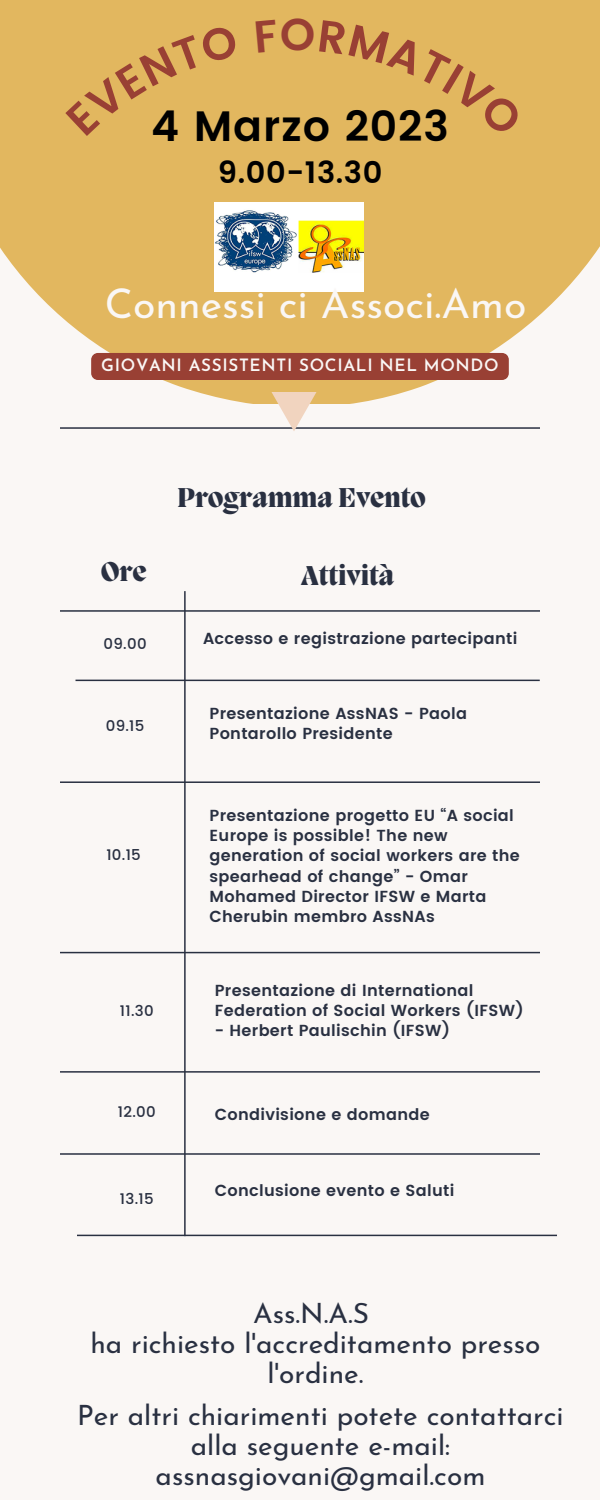
<style>
.page{position:relative;width:600px;height:1500px;background:#faf7f5}
.page>*{position:absolute;margin:0;border:0;box-sizing:border-box;transform-origin:0 0}
.t1{font:600 42.4px "Poppins";letter-spacing:.02em;color:#000}
.t2{font:41px "Josefin Sans";color:#faf7f5}
.t3{font:600 30.4px "Poppins";color:#000}
.t4{font:28px/30px "Josefin Sans";color:#293041;text-align:center}
.t5{font:800 28px "Migra";color:#293041}
.t6{font:600 17px "Josefin Sans";letter-spacing:.04em;color:#faf7f5}
.t7{font:600 16px/20.2px "Poppins";letter-spacing:.02em;color:#293041}
.t8{font:500 15px "Poppins";letter-spacing:.02em;color:#293041}
</style>
<div class="page">
<hr style="left:184px;top:591px;width:2px;height:645px;background:#293041">
<hr style="left:60px;top:610px;width:480px;height:2px;background:#293041">
<hr style="left:60px;top:427px;width:480px;height:2px;background:#293041">
<hr style="left:76px;top:680px;width:464px;height:1px;background:#293041">
<hr style="left:60px;top:1071px;width:480px;height:2px;background:#293041">
<hr style="left:77px;top:1235px;width:480px;height:1px;background:#293041">
<svg style="left:0;top:0;width:600px;height:404px;background:#e5c075"></svg>
<svg style="left:271px;top:392px;width:46px;height:39px"></svg>
<hr style="left:60px;top:781px;width:480px;height:2px;background:#293041">
<hr style="left:60px;top:952px;width:480px;height:1px;background:#293041">
<hr style="left:60px;top:1153px;width:480px;height:2px;background:#293041">
<img style="left:215px;top:203px;width:148px;height:89px">
<div style="left:91px;top:353px;width:418px;height:27px;background:#994034"></div>
<div style="left:65px;top:24px;width:173px;height:112px;background:#e2b75f"></div>
<div style="left:256px;top:18px;width:268px;height:119px;background:#e2b75f"></div>
<h1 class="t1" style="left:151px;top:101px;width:299px">4 Marzo 2023</h1>
<h3 class="t3" style="left:218px;top:155px;width:166px">9.00-13.30</h3>
<h2 class="t2" style="left:105px;top:287px;width:423px">Connessi ci Associ.Amo</h2>
<p class="t6" style="left:101px;top:358px;width:399px">GIOVANI ASSISTENTI SOCIALI NEL MONDO</p>
<h3 class="t5" style="left:177px;top:484px;width:250px">Programma Evento</h3>
<h3 class="t5" style="left:101px;top:558px;width:47px">Ore</h3>
<h3 class="t5" style="left:301px;top:563px;width:95px">Attività</h3>
<p class="t8" style="left:104px;top:635px;width:45px">09.00</p>
<p class="t7" style="left:203px;top:629px;width:316px">Accesso e registrazione partecipanti</p>
<p class="t8" style="left:106px;top:717px;width:40px">09.15</p>
<p class="t8" style="left:106px;top:846px;width:36px">10.15</p>
<p class="t8" style="left:120px;top:1002px;width:35px">11.30</p>
<p class="t7" style="left:210px;top:703px;width:259px">Presentazione AssNAS - Paola<br>Pontarollo Presidente</p>
<p class="t7" style="left:210px;top:805px;width:312px">Presentazione progetto EU “A social<br>Europe is possible! The new generation of social workers are the spearhead of change” - Omar<br>Mohamed Director IFSW e Marta<br>Cherubin membro AssNAs</p>
<p class="t7" style="left:215px;top:980px;width:310px">Presentazione di International<br>Federation of Social Workers (IFSW)</p>
<p class="t7" style="left:215px;top:1021px;width:237px">- Herbert Paulischin (IFSW)</p>
<p class="t8" style="left:118px;top:1103px;width:39px">12.00</p>
<p class="t7" style="left:215px;top:1105px;width:216px">Condivisione e domande</p>
<p class="t8" style="left:120px;top:1190px;width:35px">13.15</p>
<p class="t7" style="left:215px;top:1180px;width:241px">Conclusione evento e Saluti</p>
<h3 class="t4" style="left:90px;top:1301px;width:452px">Ass.N.A.S<br>ha richiesto l'accreditamento presso l'ordine.</h3>
<h3 class="t4" style="left:77px;top:1403px;width:488px">Per altri chiarimenti potete contattarci alla seguente e-mail: assnasgiovani@gmail.com</h3>
</div>
